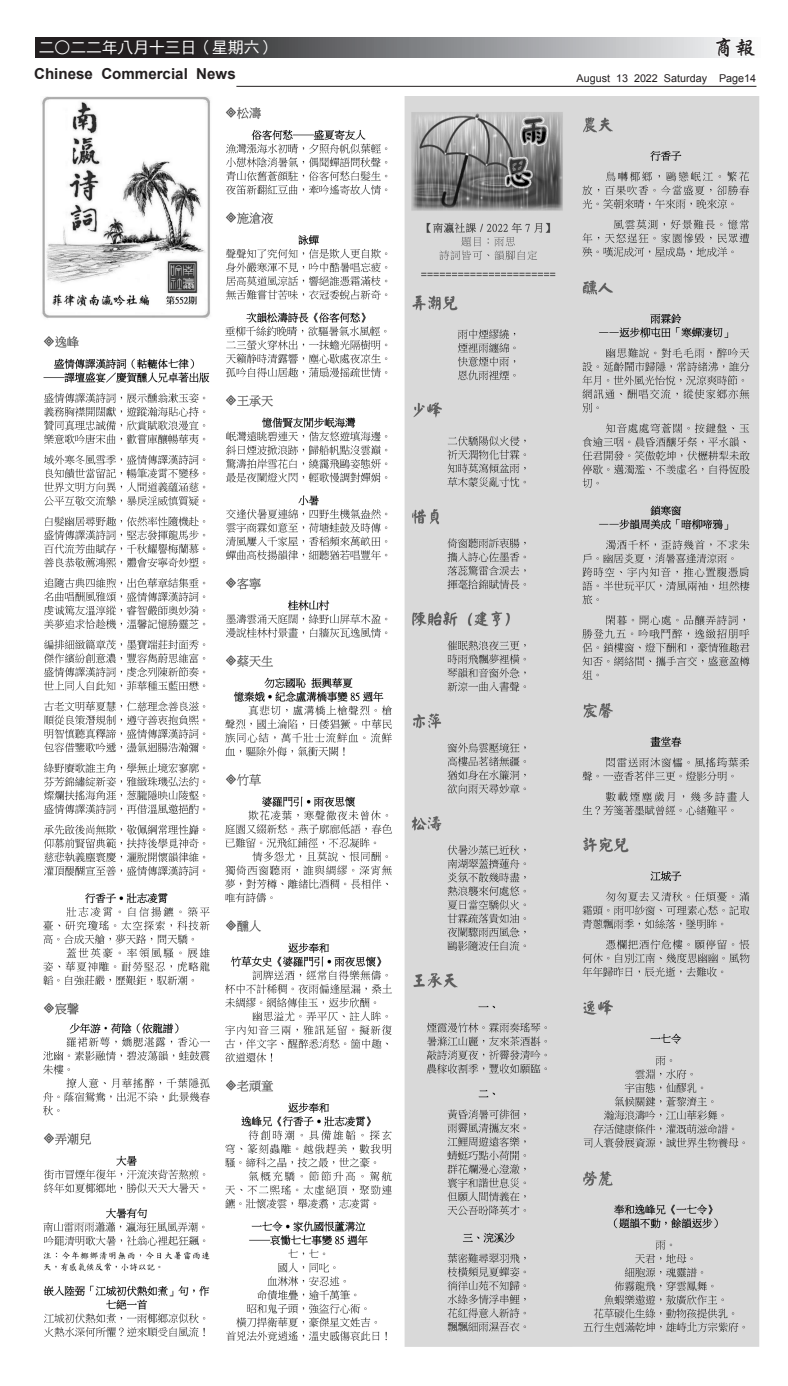
<style>
.page{position:relative;width:788px;height:1386px;background:#fff}
.page>*{position:absolute;margin:0;border:0;box-sizing:border-box;transform-origin:0 0}
.t1{font:21.26px "DF Xing Kai Std W5";color:#231f20}
.t2{font:15.75px "DF Hei Std W5";color:#fff}
.t3{font:700 15.14px "Arial";color:#231f20}
.t4{font:10.76px "Arial";color:#231f20}
</style>
<div class="page">
<hr style="left:236px;top:86px;width:520px;height:1px;background:#231f20">
<svg style="left:36px;top:37px;width:677px;height:20px;background:#727274"></svg>
<svg style="left:713px;top:37px;width:28px;height:21px"></svg>
<img style="left:42px;top:97px;width:717px;height:1250px">
<p class="t2" style="left:39px;top:39px;width:238px">二○二二年八月十三日（星期六）</p>
<p class="t1" style="left:713px;top:36px;width:44px">商報</p>
<p class="t3" style="left:34px;top:64px;width:203px">Chinese Commercial News</p>
<p class="t4" style="left:576px;top:71px;width:181px">August 13 2022 Saturday Page14</p>
</div>
